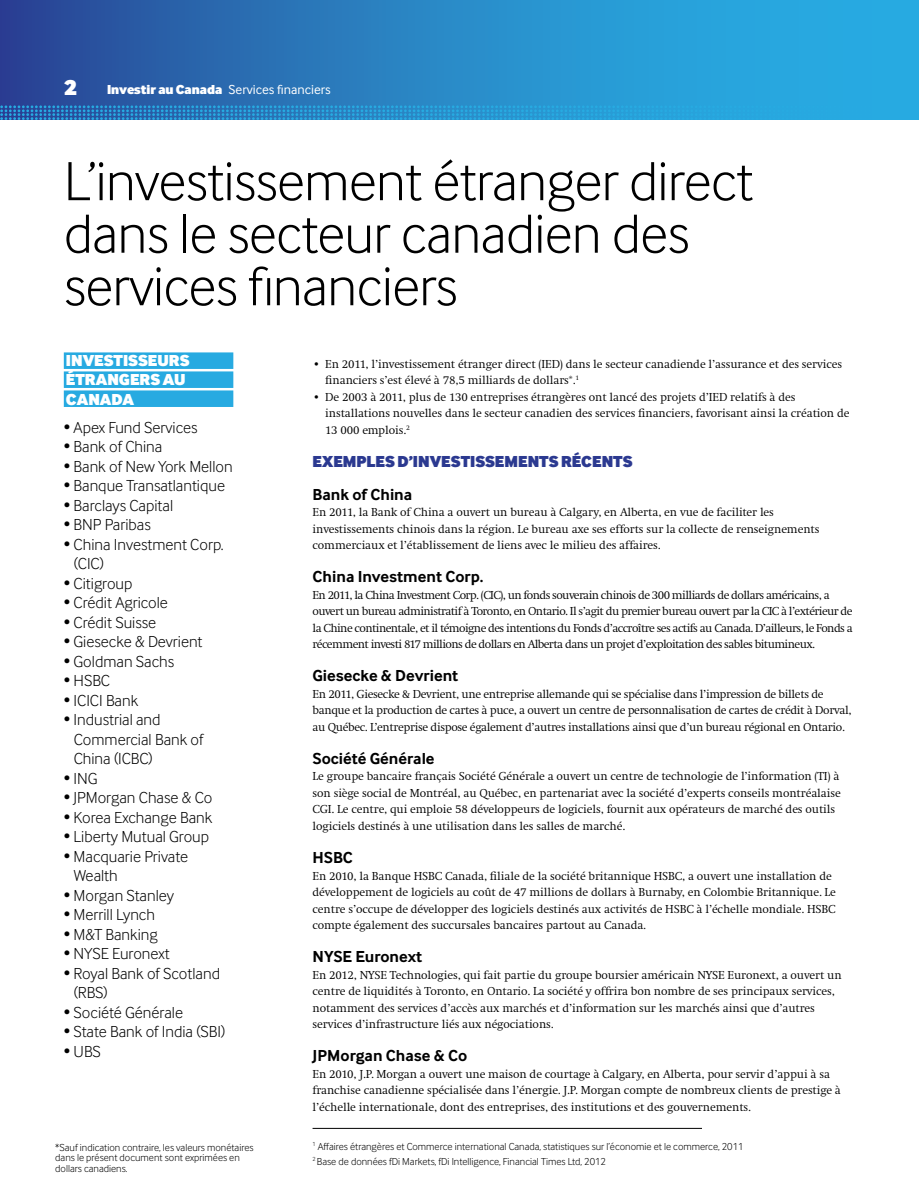
<style>
.page{position:relative;width:919px;height:1187px;background:#fff}
.page>*{position:absolute;margin:0;border:0;box-sizing:border-box;transform-origin:0 0}
.t1{font:300 57px/52.5px "Inter Face Corp";letter-spacing:-.01em;color:#000}
.t2{font:900 22.5px "Inter Face Corp";color:#fff}
.t3{font:300 16.5px/19.5px "Inter Face Corp";color:#000}
.t4{font:700 16.5px "Inter Face Corp";color:#000}
.t5{font:900 16.5px "Inter Face Corp";color:#2b3990}
.t6{font:900 16.5px/19px "Inter Face Corp";color:#fff}
.t7{font:13.5px "Inter Face Corp";color:#fff}
.t8{font:300 12px/16.5px "Swift EF";letter-spacing:-.01em;color:#000}
.t9{font:300 12px/16.5px "Swift EF";letter-spacing:-.05em;color:#000}
.t10{font:300 12px/16.5px "Swift EF";letter-spacing:-.03em;color:#000}
.t11{font:300 10.5px/10.5px "Inter Face Corp";color:#000}
.s1{font-weight:900}
</style>
<div class="page">
<svg style="left:0;top:0;width:918px;height:120px;background:#2883c3"></svg>
<svg style="left:0;top:105px;width:892px;height:15px;background:#2790cd"></svg>
<hr style="left:312px;top:1127px;width:390px;height:1px;background:#000">
<div style="left:64px;top:352px;width:169px;height:17px;background:#27aae1"></div>
<div style="left:64px;top:371px;width:169px;height:17px;background:#27aae1"></div>
<div style="left:64px;top:390px;width:169px;height:17px;background:#27aae1"></div>
<h2 class="t2" style="left:64px;top:73px;width:15px">2</h2>
<p class="t7" style="left:107px;top:82px;width:225px"><span class="s1">Investir au Canada</span> Services financiers</p>
<h1 class="t1" style="left:64px;top:155px;width:691px">L’investissement étranger direct dans le secteur canadien des services financiers</h1>
<h3 class="t6" style="left:66px;top:351px;width:125px">INVESTISSEURS<br>ÉTRANGERS AU<br>CANADA</h3>
<h3 class="t3" style="left:64px;top:417px;width:135px">• Apex Fund Services</h3>
<h3 class="t3" style="left:64px;top:436px;width:100px">• Bank of China</h3>
<h3 class="t3" style="left:64px;top:456px;width:170px">• Bank of New York Mellon</h3>
<h3 class="t3" style="left:64px;top:475px;width:163px">• Banque Transatlantique</h3>
<h3 class="t3" style="left:64px;top:495px;width:111px">• Barclays Capital</h3>
<h3 class="t3" style="left:64px;top:514px;width:88px">• BNP Paribas</h3>
<h3 class="t3" style="left:74px;top:534px;width:151px;text-indent:-10px">• China Investment Corp. (CIC)</h3>
<h3 class="t3" style="left:64px;top:573px;width:70px">• Citigroup</h3>
<h3 class="t3" style="left:64px;top:592px;width:106px">• Crédit Agricole</h3>
<h3 class="t3" style="left:64px;top:612px;width:94px">• Crédit Suisse</h3>
<h3 class="t3" style="left:64px;top:631px;width:140px">• Giesecke &amp; Devrient</h3>
<h3 class="t3" style="left:64px;top:651px;width:112px">• Goldman Sachs</h3>
<h3 class="t3" style="left:64px;top:671px;width:48px">• HSBC</h3>
<h3 class="t3" style="left:64px;top:690px;width:76px">• ICICI Bank</h3>
<h3 class="t3" style="left:74px;top:710px;width:131px;text-indent:-10px">• Industrial and<br>Commercial Bank of<br>China (ICBC)</h3>
<h3 class="t3" style="left:64px;top:768px;width:35px">• ING</h3>
<h3 class="t3" style="left:64px;top:788px;width:150px">• JPMorgan Chase &amp; Co</h3>
<h3 class="t3" style="left:64px;top:807px;width:150px">• Korea Exchange Bank</h3>
<h3 class="t3" style="left:64px;top:827px;width:147px">• Liberty Mutual Group</h3>
<h3 class="t3" style="left:74px;top:846px;width:116px;text-indent:-10px">• Macquarie Private<br>Wealth</h3>
<h3 class="t3" style="left:64px;top:885px;width:112px">• Morgan Stanley</h3>
<h3 class="t3" style="left:64px;top:905px;width:93px">• Merrill Lynch</h3>
<h3 class="t3" style="left:64px;top:924px;width:95px">• M&amp;T Banking</h3>
<h3 class="t3" style="left:64px;top:944px;width:107px">• NYSE Euronext</h3>
<h3 class="t3" style="left:74px;top:963px;width:148px;text-indent:-10px">• Royal Bank of Scotland (RBS)</h3>
<h3 class="t3" style="left:64px;top:1002px;width:121px">• Société Générale</h3>
<h3 class="t3" style="left:64px;top:1022px;width:163px">• State Bank of India (SBI)</h3>
<h3 class="t3" style="left:64px;top:1041px;width:39px">• UBS</h3>
<p class="t11" style="left:55px;top:1141px;width:200px">*Sauf indication contraire, les valeurs monétaires dans le présent document sont exprimées en dollars canadiens.</p>
<p class="t8" style="left:325px;top:356px;width:518px;text-indent:-13px">• En 2011, l’investissement étranger direct (IED) dans le secteur canadiende l’assurance et des services financiers s’est élevé à 78,5 milliards de dollars*.<sup>1</sup></p>
<p class="t8" style="left:325px;top:389px;width:525px;text-indent:-13px">• De 2003 à 2011, plus de 130 entreprises étrangères ont lancé des projets d’IED relatifs à des installations nouvelles dans le secteur canadien des services financiers, favorisant ainsi la création de<br>13 000 emplois.<sup>2</sup></p>
<h3 class="t5" style="left:312px;top:451px;width:321px">EXEMPLES D’INVESTISSEMENTS RÉCENTS</h3>
<h3 class="t4" style="left:312px;top:484px;width:101px">Bank of China</h3>
<p class="t8" style="left:312px;top:504px;width:508px">En 2011, la Bank of China a ouvert un bureau à Calgary, en Alberta, en vue de faciliter les investissements chinois dans la région. Le bureau axe ses efforts sur la collecte de renseignements commerciaux et l’établissement de liens avec le milieu des affaires.</p>
<h3 class="t4" style="left:312px;top:567px;width:172px">China Investment Corp.</h3>
<p class="t9" style="left:312px;top:587px;width:542px">En 2011, la China Investment Corp. (CIC), un fonds souverain chinois de 300 milliards de dollars américains, a ouvert un bureau administratif à Toronto, en Ontario. Il s’agit du premier bureau ouvert par la CIC à l’extérieur de la Chine continentale, et il témoigne des intentions du Fonds d’accroître ses actifs au Canada. D’ailleurs, le Fonds a récemment investi 817 millions de dollars en Alberta dans un projet d’exploitation des sables bitumineux.</p>
<h3 class="t4" style="left:312px;top:666px;width:147px">Giesecke &amp; Devrient</h3>
<p class="t10" style="left:312px;top:686px;width:540px">En 2011, Giesecke &amp; Devrient, une entreprise allemande qui se spécialise dans l’impression de billets de banque et la production de cartes à puce, a ouvert un centre de personnalisation de cartes de crédit à Dorval, au Québec. L’entreprise dispose également d’autres installations ainsi que d’un bureau régional en Ontario.</p>
<h3 class="t4" style="left:312px;top:748px;width:124px">Société Générale</h3>
<p class="t8" style="left:312px;top:768px;width:529px">Le groupe bancaire français Société Générale a ouvert un centre de technologie de l’information (TI) à son siège social de Montréal, au Québec, en partenariat avec la société d’experts conseils montréalaise CGI. Le centre, qui emploie 58 développeurs de logiciels, fournit aux opérateurs de marché des outils logiciels destinés à une utilisation dans les salles de marché.</p>
<h3 class="t4" style="left:312px;top:847px;width:41px">HSBC</h3>
<p class="t8" style="left:312px;top:867px;width:525px">En 2010, la Banque HSBC Canada, filiale de la société britannique HSBC, a ouvert une installation de développement de logiciels au coût de 47 millions de dollars à Burnaby, en Colombie Britannique. Le centre s’occupe de développer des logiciels destinés aux activités de HSBC à l’échelle mondiale. HSBC compte également des succursales bancaires partout au Canada.</p>
<h3 class="t4" style="left:312px;top:946px;width:111px">NYSE Euronext</h3>
<p class="t8" style="left:312px;top:966px;width:530px">En 2012, NYSE Technologies, qui fait partie du groupe boursier américain NYSE Euronext, a ouvert un centre de liquidités à Toronto, en Ontario. La société y offrira bon nombre de ses principaux services, notamment des services d’accès aux marchés et d’information sur les marchés ainsi que d’autres services d’infrastructure liés aux négociations.</p>
<h3 class="t4" style="left:312px;top:1045px;width:156px">JPMorgan Chase &amp; Co</h3>
<p class="t8" style="left:312px;top:1065px;width:530px">En 2010, J.P. Morgan a ouvert une maison de courtage à Calgary, en Alberta, pour servir d’appui à sa franchise canadienne spécialisée dans l’énergie. J.P. Morgan compte de nombreux clients de prestige à l’échelle internationale, dont des entreprises, des institutions et des gouvernements.</p>
<p class="t11" style="left:312px;top:1138px;width:432px;line-height:14.7px"><sup>1</sup> Affaires étrangères et Commerce international Canada, statistiques sur l’économie et le commerce, 2011<br><sup>2</sup> Base de données fDi Markets, fDi Intelligence, Financial Times Ltd, 2012</p>
</div>
